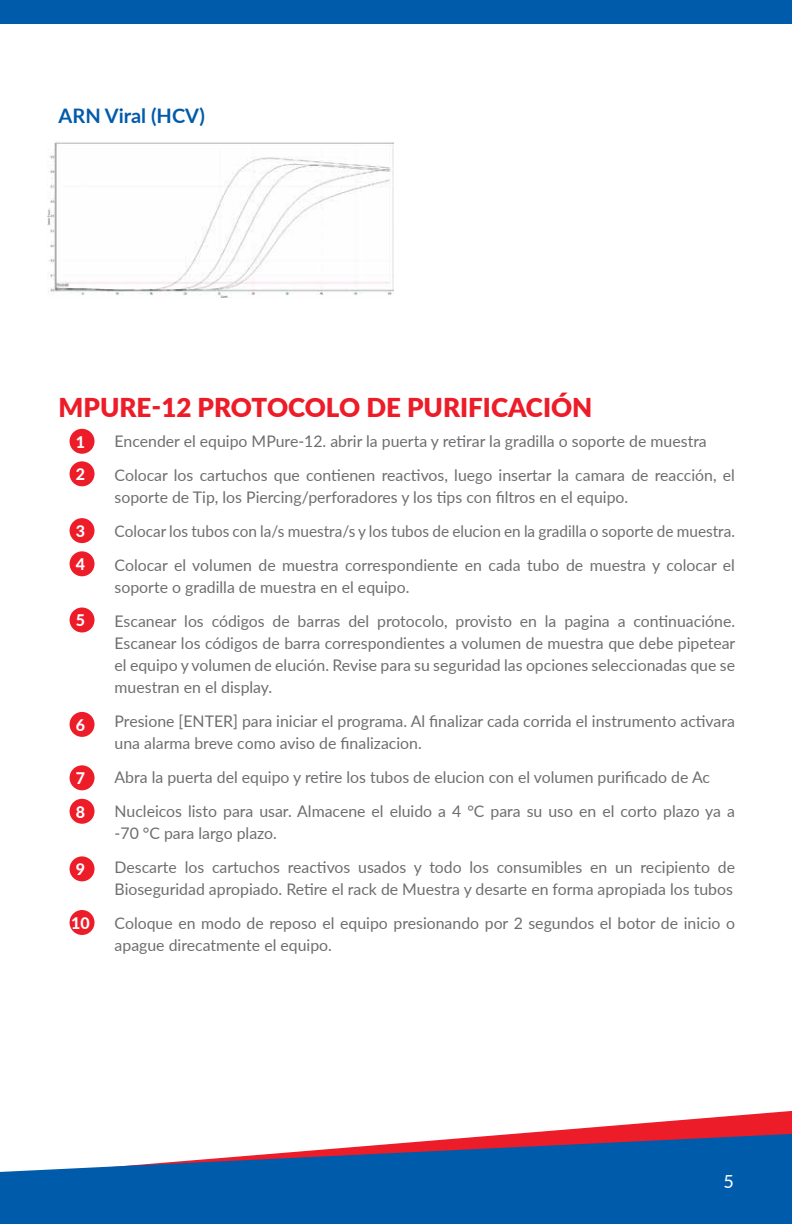
<style>
.page{position:relative;width:792px;height:1224px;background:#fff}
.page>*{position:absolute;margin:0;border:0;box-sizing:border-box;transform-origin:0 0}
.t1{font:900 26px "Lato";color:#ed1c29}
.t2{font:700 20px "Lato";color:#005baa}
.t3{font:18px "Lato";color:#fff}
.t4{font:16px/34px "Lato";color:#6d6e71}
.t5{font:800 16px/32.6px "Lato";color:#fff}
</style>
<div class="page">
<div style="left:0;top:0;width:792px;height:24px;background:#005baa"></div>
<svg style="left:525px;top:1111px;width:267px;height:22px"></svg>
<svg style="left:0;top:1133px;width:792px;height:91px;fill:#005baa"></svg>
<img style="left:48px;top:141px;width:346px;height:156px">
<div style="left:70px;top:429px;width:25px;height:25px;background:#ed1c29;border-radius:50%"></div>
<div style="left:70px;top:461px;width:25px;height:25px;background:#ed1c29;border-radius:50%"></div>
<div style="left:70px;top:518px;width:25px;height:25px;background:#ed1c29;border-radius:50%"></div>
<div style="left:70px;top:551px;width:25px;height:25px;background:#ed1c29;border-radius:50%"></div>
<div style="left:70px;top:608px;width:25px;height:24px;background:#ed1c29;border-radius:50%"></div>
<div style="left:70px;top:712px;width:25px;height:25px;background:#ed1c29;border-radius:50%"></div>
<div style="left:70px;top:765px;width:25px;height:25px;background:#ed1c29;border-radius:50%"></div>
<div style="left:70px;top:799px;width:25px;height:25px;background:#ed1c29;border-radius:50%"></div>
<div style="left:70px;top:856px;width:25px;height:25px;background:#ed1c29;border-radius:50%"></div>
<div style="left:70px;top:910px;width:25px;height:25px;background:#ed1c29;border-radius:50%"></div>
<p class="t2" style="left:59px;top:101px;width:148px">ARN Viral (HCV)</p>
<h1 class="t1" style="left:59px;top:388px;width:535px">MPURE-12 PROTOCOLO DE PURIFICACIÓN</h1>
<p class="t4" style="left:115px;top:423px;width:622px">Encender el equipo MPure-12. abrir la puerta y retirar la gradilla o soporte de muestra<br>Colocar los cartuchos que contienen reactivos, luego insertar la camara de reacción, el</p>
<p class="t4" style="left:115px;top:479px;width:622px">soporte de Tip, los Piercing/perforadores y los tips con filtros en el equipo.<br>Colocar los tubos con la/s muestra/s y los tubos de elucion en la gradilla o soporte de muestra.<br>Colocar el volumen de muestra correspondiente en cada tubo de muestra y colocar el</p>
<p class="t4" style="left:115px;top:569px;width:622px">soporte o gradilla de muestra en el equipo.<br>Escanear los códigos de barras del protocolo, provisto en la pagina a continuacióne.</p>
<p class="t4" style="left:115px;top:631px;width:622px;line-height:22px;text-align:justify">Escanear los códigos de barra correspondientes a volumen de muestra que debe pipetear el equipo y volumen de elución. Revise para su seguridad las opciones seleccionadas que se muestran en el display.</p>
<p class="t4" style="left:115px;top:709px;width:622px;line-height:22px">Presione [ENTER] para iniciar el programa. Al finalizar cada corrida el instrumento activara una alarma breve como aviso de finalizacion.</p>
<p class="t4" style="left:115px;top:759px;width:622px">Abra la puerta del equipo y retire los tubos de elucion con el volumen purificado de Ac<br>Nucleicos listo para usar. Almacene el eluido a 4 °C para su uso en el corto plazo ya a</p>
<p class="t4" style="left:115px;top:815px;width:622px">-70 °C para largo plazo.<br>Descarte los cartuchos reactivos usados y todo los consumibles en un recipiento de</p>
<p class="t4" style="left:115px;top:871px;width:622px">Bioseguridad apropiado. Retire el rack de Muestra y desarte en forma apropiada los tubos<br>Coloque en modo de reposo el equipo presionando por 2 segundos el botor de inicio o</p>
<p class="t4" style="left:115px;top:927px;width:219px">apague direcatmente el equipo.</p>
<p class="t5" style="left:76px;top:425px;width:11px">1<br>2</p>
<p class="t5" style="left:76px;top:514px;width:11px;line-height:33.2px">3<br>4</p>
<p class="t5" style="left:76px;top:604px;width:11px">5</p>
<p class="t5" style="left:76px;top:708px;width:11px">6</p>
<p class="t5" style="left:76px;top:761px;width:11px;line-height:33.4px">7<br>8</p>
<p class="t5" style="left:76px;top:853px;width:11px">9</p>
<p class="t5" style="left:71px;top:906px;width:20px">10</p>
<p class="t3" style="left:724px;top:1169px;width:12px">5</p>
</div>
